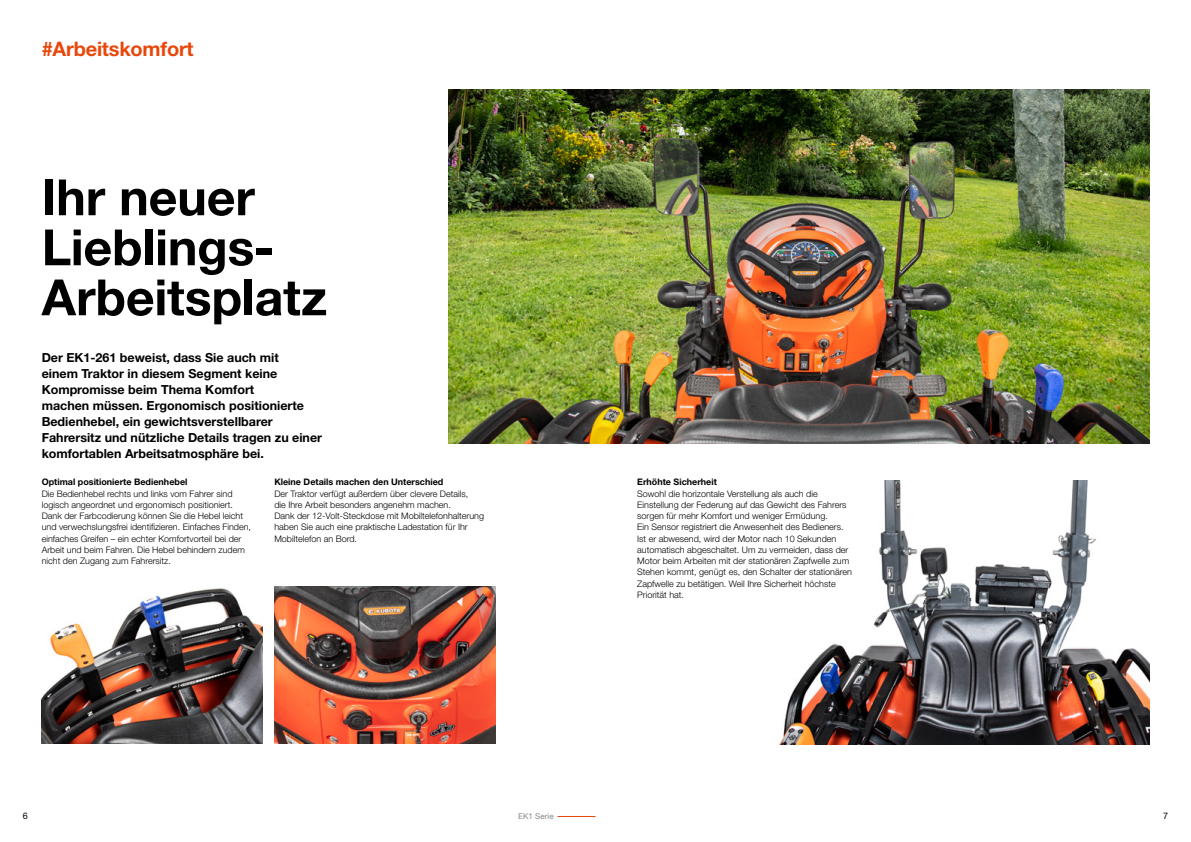
<style>
.page{position:relative;width:1191px;height:842px;background:#fff}
.page>*{position:absolute;margin:0;border:0;box-sizing:border-box;transform-origin:0 0}
.t1{font:700 50px/50px "Helvetica Neue LT Pro";letter-spacing:-.005em;color:#000}
.t2{font:700 20px "Helvetica Neue LT Pro";letter-spacing:-.01em;color:#e8470b}
.t3{font:700 12.5px/16px "Helvetica Neue LT Pro";color:#000}
.t4{font:300 9px/11.2px "Helvetica Neue LT Pro";color:#000}
.t5{font:700 9px "Helvetica Neue LT Pro";color:#000}
.t6{font:9px "Helvetica Neue LT Pro";color:#000}
.t7{font:8px "Helvetica Neue LT Pro";letter-spacing:.01em;color:#878786}
</style>
<div class="page">
<hr style="left:557px;top:816px;width:38px;height:1px;background:#e8470b">
<img style="left:779px;top:480px;width:370px;height:264px">
<img style="left:449px;top:89px;width:700px;height:355px">
<img style="left:42px;top:588px;width:221px;height:156px">
<img style="left:274px;top:586px;width:221px;height:158px">
<h2 class="t2" style="left:42px;top:36px;width:153px">#Arbeitskomfort</h2>
<h1 class="t1" style="left:42px;top:171px;width:287px">Ihr neuer<br>Lieblings-<br>Arbeitsplatz</h1>
<p class="t3" style="left:42px;top:349px;width:282px">Der EK1-261 beweist, dass Sie auch mit<br>einem Traktor in diesem Segment keine Kompromisse beim Thema Komfort<br>machen müssen. Ergonomisch positionierte Bedienhebel, ein gewichtsverstellbarer Fahrersitz und nützliche Details tragen zu einer komfortablen Arbeitsatmosphäre bei.</p>
<p class="t5" style="left:42px;top:476px;width:147px">Optimal positionierte Bedienhebel</p>
<p class="t4" style="left:42px;top:487px;width:211px">Die Bedienhebel rechts und links vom Fahrer sind logisch angeordnet und ergonomisch positioniert.<br>Dank der Farbcodierung können Sie die Hebel leicht und verwechslungsfrei identifizieren. Einfaches Finden, einfaches Greifen – ein echter Komfortvorteil bei der Arbeit und beim Fahren. Die Hebel behindern zudem nicht den Zugang zum Fahrersitz.</p>
<p class="t5" style="left:274px;top:476px;width:170px">Kleine Details machen den Unterschied</p>
<p class="t4" style="left:274px;top:487px;width:211px">Der Traktor verfügt außerdem über clevere Details,<br>die Ihre Arbeit besonders angenehm machen.<br>Dank der 12-Volt-Steckdose mit Mobiltelefonhalterung haben Sie auch eine praktische Ladestation für Ihr Mobiltelefon an Bord.</p>
<p class="t5" style="left:637px;top:476px;width:81px">Erhöhte Sicherheit</p>
<p class="t4" style="left:637px;top:487px;width:216px">Sowohl die horizontale Verstellung als auch die Einstellung der Federung auf das Gewicht des Fahrers sorgen für mehr Komfort und weniger Ermüdung.<br>Ein Sensor registriert die Anwesenheit des Bedieners.<br>Ist er abwesend, wird der Motor nach 10 Sekunden automatisch abgeschaltet. Um zu vermeiden, dass der Motor beim Arbeiten mit der stationären Zapfwelle zum Stehen kommt, genügt es, den Schalter der stationären Zapfwelle zu betätigen. Weil Ihre Sicherheit höchste Priorität hat.</p>
<p class="t6" style="left:23px;top:810px;width:7px">6</p>
<p class="t7" style="left:518px;top:811px;width:37px">EK1 Serie</p>
<p class="t6" style="left:1163px;top:810px;width:7px">7</p>
</div>
